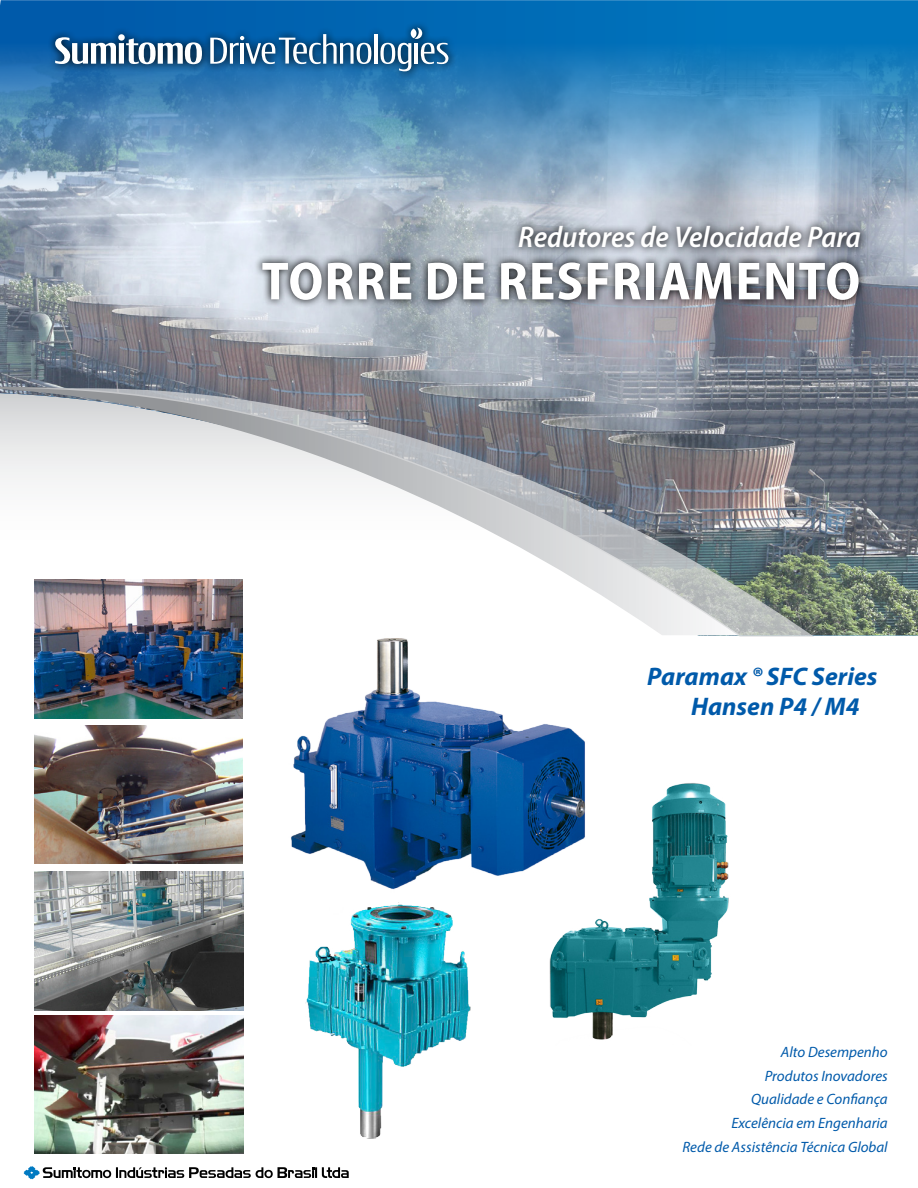
<style>
.page{position:relative;width:918px;height:1188px;background:#fff}
.page>*{position:absolute;margin:0;border:0;box-sizing:border-box;transform-origin:0 0}
.t1{font:700 semi-condensed 54px "Myriad Pro";letter-spacing:.02em;color:#fff}
.t2{font:italic 600 semi-condensed 30px "Myriad Pro";color:#fff}
.t3{font:italic 700 25.5px/30px "Myriad Pro";color:#005aaa}
.t4{font:italic 15px/23.9px "Myriad Pro";color:#005aaa;text-align:right}
</style>
<div class="page">
<img style="left:34px;top:725px;width:208px;height:139px">
<img style="left:34px;top:1015px;width:209px;height:139px">
<img style="left:34px;top:637px;width:208px;height:82px">
<svg style="left:24px;top:1166px;width:325px;height:13px"></svg>
<img style="left:35px;top:872px;width:208px;height:139px">
<img style="left:549px;top:783px;width:180px;height:257px">
<img style="left:291px;top:638px;width:311px;height:260px">
<img style="left:305px;top:902px;width:166px;height:237px">
<svg style="left:0;top:0;width:918px;height:39px;background:#016bb5"></svg>
<img style="left:0;top:39px;width:918px;height:596px">
<svg style="left:8px;top:388px;width:806px;height:249px"></svg>
<svg style="left:254px;top:218px;width:614px;height:90px;background:#878d95"></svg>
<svg style="left:47px;top:20px;width:409px;height:60px;background:#1267ab"></svg>
<hr style="left:374px;top:34px;width:3px;height:30px;background:#fff">
<svg style="left:210px;top:34px;width:161px;height:30px"></svg>
<svg style="left:55px;top:34px;width:147px;height:30px"></svg>
<svg style="left:380px;top:28px;width:68px;height:43px"></svg>
<div style="left:411px;top:29px;width:6px;height:9px;background:#fff;border-radius:50%"></div>
<h2 class="t2" style="left:518px;top:221px;width:344px">Redutores de Velocidade Para</h2>
<h1 class="t1" style="left:262px;top:251px;width:600px">TORRE DE RESFRIAMENTO</h1>
<h3 class="t3" style="left:691px;top:660px;width:188px;text-indent:-44px">Paramax ® SFC Series<br>Hansen P4 / M4</h3>
<p class="t4" style="left:682px;top:1039px;width:207px">Alto Desempenho<br>Produtos Inovadores<br>Qualidade e Confiança<br>Excelência em Engenharia<br>Rede de Assistência Técnica Global</p>
</div>
